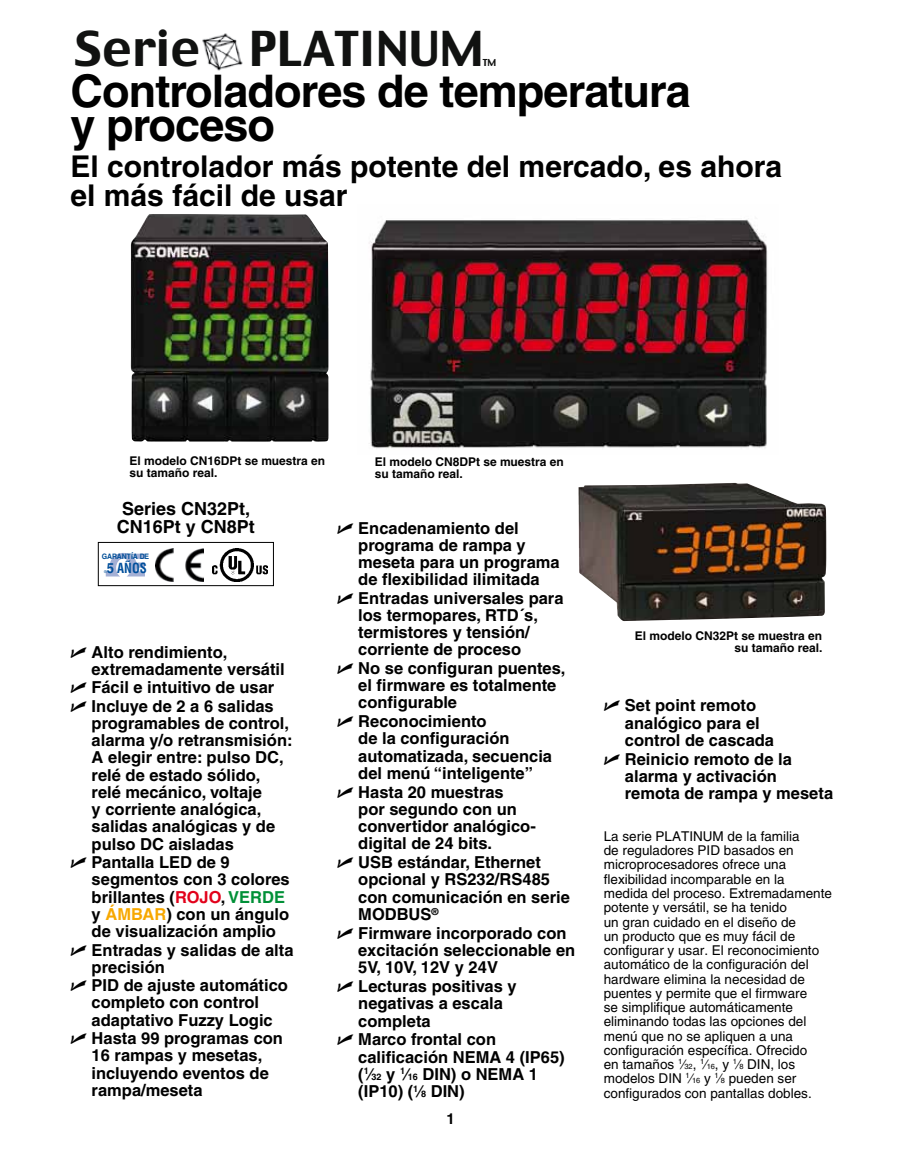
<style>
.page{position:relative;width:905px;height:1168px;background:#fff}
.page>*{position:absolute;margin:0;border:0;box-sizing:border-box;transform-origin:0 0}
.t1{font:47.7px "Charcoal";color:#111211}
.t2{font:700 45px/34.5px "Helvetica";letter-spacing:-.02em;color:#000}
.t3{font:700 30px/28.5px "Helvetica";color:#000}
.t4{font:700 18px/18px "Helvetica";color:#000}
.t5{font:700 16.5px/17.2px "Helvetica";color:#000}
.t6{font:700 15px "Helvetica";color:#000}
.t7{font:700 condensed 13.65px "Helvetica LT Std";color:#004f9b;scale:.93 1}
.t8{font:13.5px/14.2px "Helvetica";color:#000}
.t9{font:700 12px/12px "Helvetica";color:#000}
.t10{font:9.6px "Charcoal";color:#111211}
.t11{font:700 9.6px "Helvetica";color:#000}
.t12{font:700 7.5px "Helvetica LT Std";letter-spacing:-.01em;color:#004f98;scale:.93 1}
.t13{font:3.9px "Helvetica LT Std";color:#004f98;scale:.93 1}
.s1{font-stretch:normal;font-size:14.1px}
.s2{font-family:"Universal Newswith Comm Pi";font-weight:400}
.s3{color:#e2001a}
.s4{color:#009037}
.s5{color:#f7a800}
.s6{font-size:9.15px}
.s7{font-size:7.35px}
</style>
<div class="page">
<img style="left:202px;top:33px;width:41px;height:38px">
<div style="left:98px;top:542px;width:176px;height:44px;border:1px solid #000"></div>
<svg style="left:106px;top:553px;width:39px;height:23px"></svg>
<img style="left:156px;top:548px;width:47px;height:34px">
<img style="left:213px;top:548px;width:54px;height:33px">
<img style="left:130px;top:214px;width:198px;height:228px">
<img style="left:578px;top:483px;width:248px;height:138px">
<img style="left:369px;top:219px;width:399px;height:230px">
<h1 class="t1" style="left:75px;top:18px;width:410px">Serie PLATINUM</h1>
<p class="t10" style="left:483px;top:56px;width:15px">TM</p>
<h2 class="t2" style="left:71px;top:73px;width:621px">Controladores de temperatura y proceso</h2>
<h3 class="t3" style="left:71px;top:152px;width:713px">El controlador más potente del mercado, es ahora el más fácil de usar</h3>
<p class="t9" style="left:129px;top:454px;width:197px">El modelo CN16DPt se muestra en su tamaño real.</p>
<p class="t9" style="left:374px;top:455px;width:191px">El modelo CN8DPt se muestra en su tamaño real.</p>
<p class="t4" style="left:117px;top:499px;width:140px">Series CN32Pt,<br>CN16Pt y CN8Pt</p>
<p class="t12" style="left:102px;top:552px;width:52px">GARANTÍA DE</p>
<p class="t13" style="left:104px;top:569px;width:4px">®</p>
<p class="t7" style="left:107px;top:559px;width:44px"><span class="s1">5</span> AÑOS</p>
<p class="t5" style="left:71px;top:643px;width:158px"><span class="s2">U</span> Alto rendimiento,</p>
<p class="t5" style="left:92px;top:660px;width:195px">extremadamente versátil</p>
<p class="t5" style="left:71px;top:678px;width:205px"><span class="s2">U</span> Fácil e intuitivo de usar</p>
<p class="t5" style="left:71px;top:697px;width:205px"><span class="s2">U</span> Incluye de 2 a 6 salidas</p>
<p class="t5" style="left:92px;top:714px;width:199px">programables de control,</p>
<p class="t5" style="left:92px;top:731px;width:202px">alarma y/o retransmisión:</p>
<p class="t5" style="left:92px;top:749px;width:193px">A elegir entre: pulso DC,</p>
<p class="t5" style="left:92px;top:766px;width:170px">relé de estado sólido,</p>
<p class="t5" style="left:92px;top:783px;width:172px">relé mecánico, voltaje</p>
<p class="t5" style="left:92px;top:800px;width:171px">y corriente analógica,</p>
<p class="t5" style="left:92px;top:817px;width:185px">salidas analógicas y de</p>
<p class="t5" style="left:92px;top:835px;width:144px">pulso DC aisladas</p>
<p class="t5" style="left:71px;top:853px;width:161px"><span class="s2">U</span> Pantalla LED de 9</p>
<p class="t5" style="left:92px;top:870px;width:200px">segmentos con 3 colores</p>
<p class="t5" style="left:92px;top:888px;width:195px">brillantes (<span class="s3">ROJO</span>, <span class="s4">VERDE</span></p>
<p class="t5" style="left:92px;top:905px;width:199px">y <span class="s5">ÁMBAR</span>) con un ángulo</p>
<p class="t5" style="left:92px;top:922px;width:186px">de visualización amplio</p>
<p class="t5" style="left:71px;top:941px;width:224px"><span class="s2">U</span> Entradas y salidas de alta</p>
<p class="t5" style="left:92px;top:958px;width:75px">precisión</p>
<p class="t5" style="left:71px;top:976px;width:219px"><span class="s2">U</span> PID de ajuste automático</p>
<p class="t5" style="left:92px;top:994px;width:169px">completo con control</p>
<p class="t5" style="left:92px;top:1011px;width:183px">adaptativo Fuzzy Logic</p>
<p class="t5" style="left:71px;top:1029px;width:214px"><span class="s2">U</span> Hasta 99 programas con</p>
<p class="t5" style="left:92px;top:1046px;width:172px">16 rampas y mesetas,</p>
<p class="t5" style="left:92px;top:1064px;width:179px">incluyendo eventos de</p>
<p class="t5" style="left:92px;top:1081px;width:112px">rampa/meseta</p>
<p class="t5" style="left:337px;top:519px;width:183px"><span class="s2">U</span> Encadenamiento del</p>
<p class="t5" style="left:358px;top:536px;width:169px">programa de rampa y</p>
<p class="t5" style="left:358px;top:553px;width:203px">meseta para un programa</p>
<p class="t5" style="left:358px;top:570px;width:183px">de flexibilidad ilimitada</p>
<p class="t5" style="left:337px;top:589px;width:228px"><span class="s2">U</span> Entradas universales para</p>
<p class="t5" style="left:358px;top:606px;width:181px">los termopares, RTD´s,</p>
<p class="t5" style="left:358px;top:623px;width:173px">termistores y tensión/</p>
<p class="t5" style="left:358px;top:641px;width:164px">corriente de proceso</p>
<p class="t5" style="left:337px;top:659px;width:230px"><span class="s2">U</span> No se configuran puentes,</p>
<p class="t5" style="left:358px;top:676px;width:200px">el firmware es totalmente</p>
<p class="t5" style="left:358px;top:694px;width:100px">configurable</p>
<p class="t5" style="left:358px;top:712px;width:195px;text-indent:-21px"><span class="s2">U</span> Reconocimiento<br>de la configuración automatizada, secuencia del menú “inteligente”</p>
<p class="t5" style="left:358px;top:783px;width:179px;text-indent:-21px"><span class="s2">U</span> Hasta 20 muestras<br>por segundo con un convertidor analógico&shy;digital de 24 bits.</p>
<p class="t5" style="left:358px;top:853px;width:213px;text-indent:-21px"><span class="s2">U</span> USB estándar, Ethernet opcional y RS232/RS485 con comunicación en serie<br>Modbus</p>
<p class="t11" style="left:431px;top:905px;width:9px">®</p>
<p class="t5" style="left:358px;top:924px;width:218px;text-indent:-21px"><span class="s2">U</span> Firmware incorporado con excitación seleccionable en<br>5V, 10V, 12V y 24V</p>
<p class="t5" style="left:358px;top:977px;width:160px;text-indent:-21px"><span class="s2">U</span> Lecturas positivas y negativas a escala completa</p>
<p class="t5" style="left:358px;top:1031px;width:208px;text-indent:-21px"><span class="s2">U</span> Marco frontal con calificación NEMA 4 (IP65) (<sup>1</sup>⁄<span class="s6">32</span> y <sup>1</sup>⁄<span class="s6">16</span> DIN) o NEMA 1 (IP10) (<sup>1</sup>⁄<span class="s6">8</span> DIN)</p>
<p class="t6" style="left:446px;top:1110px;width:10px">1</p>
<p class="t9" style="left:634px;top:630px;width:189px;text-align:right">El modelo CN32Pt se muestra en su tamaño real.</p>
<p class="t5" style="left:625px;top:697px;width:151px;text-indent:-21px"><span class="s2">U</span> Set point remoto analógico para el control de cascada</p>
<p class="t5" style="left:625px;top:750px;width:210px;text-indent:-21px"><span class="s2">U</span> Reinicio remoto de la alarma y activación remota de rampa y meseta</p>
<p class="t8" style="left:603px;top:829px;width:230px">La serie PLATINUM de la familia<br>de reguladores PID basados en microprocesadores ofrece una flexibilidad incomparable en la medida del proceso. Extremadamente potente y versátil, se ha tenido<br>un gran cuidado en el diseño de<br>un producto que es muy fácil de configurar y usar. El reconocimiento automático de la configuración del hardware elimina la necesidad de puentes y permite que el firmware<br>se simplifique automáticamente eliminando todas las opciones del menú que no se apliquen a una configuración específica. Ofrecido<br>en tamaños <sup>1</sup>⁄<span class="s7">32</span>, <sup>1</sup>⁄<span class="s7">16</span>, y <sup>1</sup>⁄<span class="s7">8</span> DIN, los modelos DIN <sup>1</sup>⁄<span class="s7">16</span> y <sup>1</sup>⁄<span class="s7">8</span> pueden ser configurados con pantallas dobles.</p>
</div>
